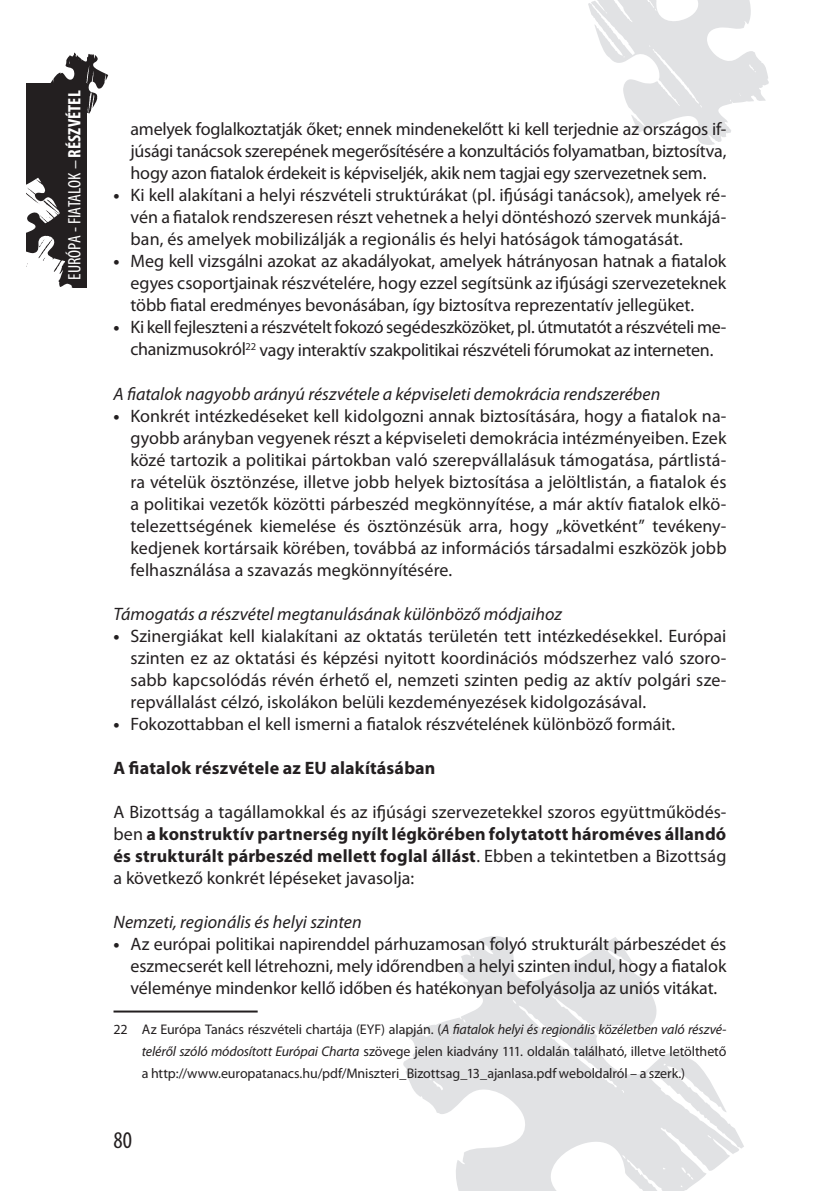
<style>
.page{position:relative;width:840px;height:1191px;background:#fff}
.page>*{position:absolute;margin:0;border:0;box-sizing:border-box;transform-origin:0 0}
.t1{font:condensed 24px "Myriad Pro";color:#231f20}
.t2{font:18px/22px "Myriad Pro";color:#231f20;text-align:justify}
.t3{font:italic 18px "Myriad Pro";letter-spacing:.005em;color:#231f20}
.t4{font:700 18px "Myriad Pro";letter-spacing:.01em;color:#231f20}
.t5{font:condensed 18px "Myriad Pro";color:#fff}
.t6{font:14px/22px "Myriad Pro";letter-spacing:-.005em;color:#231f20;text-align:justify}
.s1{font-weight:700}
.s2{font-style:italic}
</style>
<div class="page">
<svg style="left:403px;top:936px;width:340px;height:255px;fill:#e1e2e4"></svg>
<svg style="left:588px;top:0;width:180px;height:145px"></svg>
<div style="left:27px;top:83px;width:59px;height:205px;background:#231f20"></div>
<svg style="left:26px;top:177px;width:47px;height:111px"></svg>
<svg style="left:50px;top:52px;width:58px;height:62px"></svg>
<hr style="left:113px;top:1010px;width:144px;height:2px;background:#231f20">
<p class="t5" style="left:63px;top:280px;width:191px;rotate:-90deg">EURÓPA - FIATALOK – <span class="s1">RÉSZVÉTEL</span></p>
<p class="t2" style="left:130px;top:118px;width:597px">amelyek foglalkoztatják őket; ennek mindenekelőtt ki kell terjednie az országos if&shy;júsági tanácsok szerepének megerősítésére a konzultációs folyamatban, biztosítva, hogy azon fiatalok érdekeit is képviseljék, akik nem tagjai egy szervezetnek sem.</p>
<p class="t2" style="left:130px;top:184px;width:597px;text-indent:-17px"><span class="s1">•</span> Ki kell alakítani a helyi részvételi struktúrákat (pl. ifjúsági tanácsok), amelyek ré&shy;vén a fiatalok rendszeresen részt vehetnek a helyi döntéshozó szervek munkájá&shy;ban, és amelyek mobilizálják a regionális és helyi hatóságok támogatását.</p>
<p class="t2" style="left:130px;top:250px;width:597px;text-indent:-17px"><span class="s1">•</span> Meg kell vizsgálni azokat az akadályokat, amelyek hátrányosan hatnak a fiatalok egyes csoportjainak részvételére, hogy ezzel segítsünk az ifjúsági szervezeteknek több fiatal eredményes bevonásában, így biztosítva reprezentatív jellegüket.</p>
<p class="t2" style="left:113px;top:316px;width:614px;text-align:center"><span class="s1">•</span> Ki kell fejleszteni a részvételt fokozó segédeszközöket, pl. útmutatót a részvételi me&shy;chanizmusokról<sup>22</sup> vagy interaktív szakpolitikai részvételi fórumokat az interneten.</p>
<p class="t3" style="left:113px;top:382px;width:548px">A fiatalok nagyobb arányú részvétele a képviseleti demokrácia rendszerében</p>
<p class="t2" style="left:130px;top:404px;width:597px;text-indent:-17px"><span class="s1">•</span> Konkrét intézkedéseket kell kidolgozni annak biztosítására, hogy a fiatalok na&shy;gyobb arányban vegyenek részt a képviseleti demokrácia intézményeiben. Ezek közé tartozik a politikai pártokban való szerepvállalásuk támogatása, pártlistá&shy;ra vételük ösztönzése, illetve jobb helyek biztosítása a jelöltlistán, a fiatalok és a politikai vezetők közötti párbeszéd megkönnyítése, a már aktív fiatalok elkö&shy;telezettségének kiemelése és ösztönzésük arra, hogy „követként” tevékeny&shy;kedjenek kortársaik körében, továbbá az információs társadalmi eszközök jobb felhasználása a szavazás megkönnyítésére.</p>
<p class="t3" style="left:113px;top:602px;width:449px">Támogatás a részvétel megtanulásának különböző módjaihoz</p>
<p class="t2" style="left:130px;top:624px;width:597px;text-indent:-17px"><span class="s1">•</span> Szinergiákat kell kialakítani az oktatás területén tett intézkedésekkel. Európai szinten ez az oktatási és képzési nyitott koordinációs módszerhez való szoro&shy;sabb kapcsolódás révén érhető el, nemzeti szinten pedig az aktív polgári sze&shy;repvállalást célzó, iskolákon belüli kezdeményezések kidolgozásával.</p>
<p class="t2" style="left:113px;top:712px;width:563px"><span class="s1">•</span> Fokozottabban el kell ismerni a fiatalok részvételének különböző formáit.</p>
<p class="t4" style="left:113px;top:756px;width:323px">A fiatalok részvétele az EU alakításában</p>
<p class="t2" style="left:113px;top:800px;width:614px">A Bizottság a tagállamokkal és az ifjúsági szervezetekkel szoros együttműködés&shy;ben <span class="s1">a konstruktív partnerség nyílt légkörében folytatott hároméves állandó és strukturált párbeszéd mellett foglal állást</span>. Ebben a tekintetben a Bizottság a következő konkrét lépéseket javasolja:</p>
<p class="t3" style="left:113px;top:910px;width:250px">Nemzeti, regionális és helyi szinten</p>
<p class="t2" style="left:130px;top:932px;width:597px;text-indent:-17px"><span class="s1">•</span> Az európai politikai napirenddel párhuzamosan folyó strukturált párbeszédet és eszmecserét kell létrehozni, mely időrendben a helyi szinten indul, hogy a fiatalok véleménye mindenkor kellő időben és hatékonyan befolyásolja az uniós vitákat.</p>
<p class="t6" style="left:142px;top:1017px;width:585px;text-indent:-28px">22 Az Európa Tanács részvételi chartája (EYF) alapján. (<span class="s2">A fiatalok helyi és regionális közéletben való részvé&shy;teléről szóló módosított Európai Charta</span> szövege jelen kiadvány 111. oldalán található, illetve letölthető a http://www.europatanacs.hu/pdf/Mniszteri_Bizottsag_13_ajanlasa.pdf weboldalról – a szerk.)</p>
<h1 class="t1" style="left:113px;top:1125px;width:20px">80</h1>
</div>
